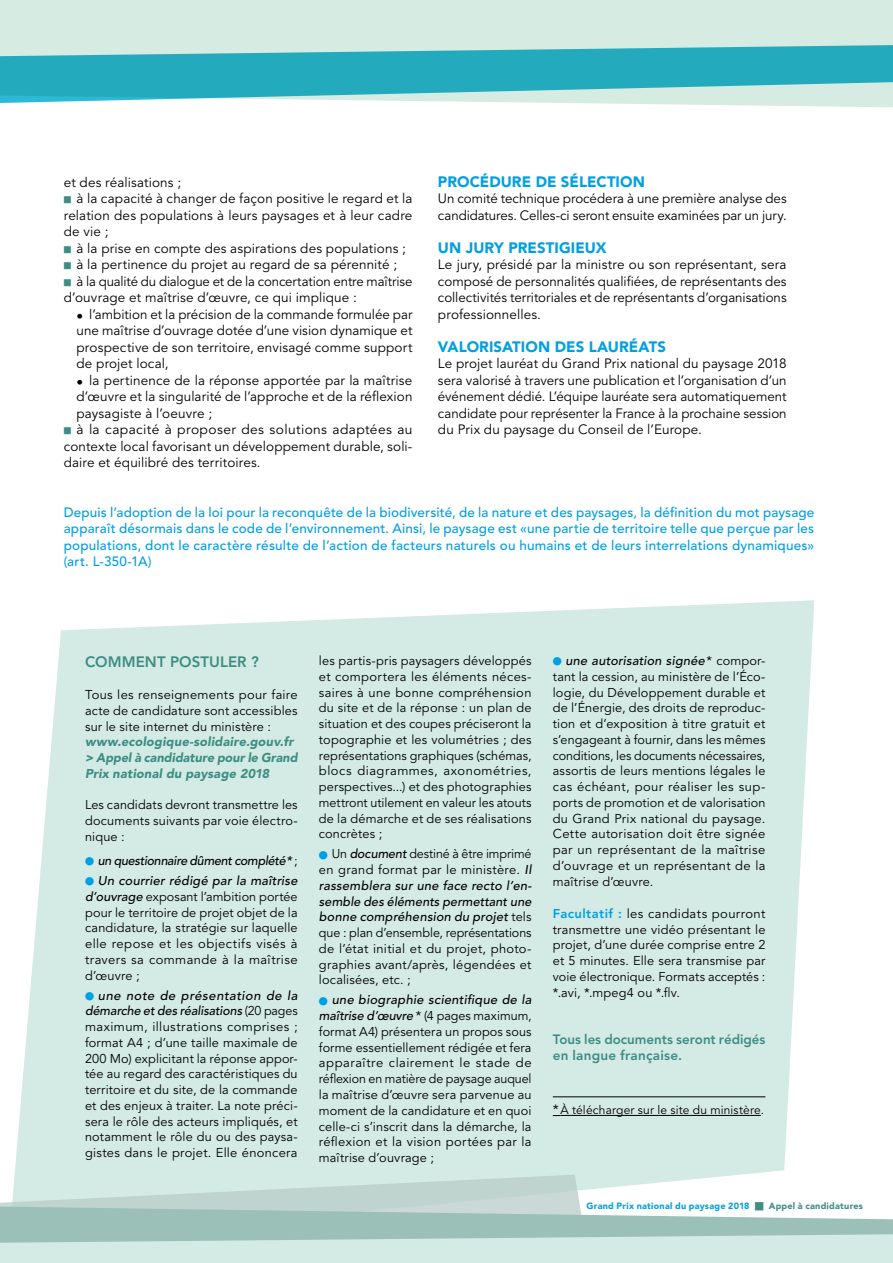
<style>
.page{position:relative;width:893px;height:1263px;background:#fff}
.page>*{position:absolute;margin:0;border:0;box-sizing:border-box;transform-origin:0 0}
.t1{font:900 15px "Avenir LT Std";letter-spacing:.005em;color:#009fe3}
.t2{font:800 15px "Avenir LT Std";letter-spacing:.005em;color:#3d8d84}
.t3{font:13.5px/16.5px "Avenir LT Std";letter-spacing:.01em;color:#000;text-align:justify}
.t4{font:500 13.5px/16.5px "Avenir LT Std";letter-spacing:.015em;color:#009fe3;text-align:justify}
.t5{font:13.5px "Avenir LT Std";letter-spacing:-.01em;color:#000}
.t6{font:800 13.5px/15.8px "Avenir LT Std";color:#3d8d84}
.t7{font:13.5px "Avenir LT Std";letter-spacing:.03em;color:#000}
.t8{font:12.75px/15.8px "Avenir LT Std";letter-spacing:.015em;color:#000;text-align:justify}
.t9{font:italic 900 12.75px/15.8px "Avenir LT Std";letter-spacing:.01em;color:#3d8d84}
.t10{font:italic 500 12.75px/20px "Avenir LT Std";letter-spacing:-.015em;color:#000}
.t11{font:12px "Avenir LT Std";letter-spacing:.015em;color:#000}
.t12{font:900 9px "Avenir LT Std";letter-spacing:.03em;color:#009fe3}
.s1{font-weight:400;font-style:normal}
.s2{font-weight:500;font-style:italic}
.s3{font-weight:800;color:#009fe3}
.s4{font-size:13.5px}
.s5{color:#3d8d84}
</style>
<div class="page">
<div style="left:14px;top:624px;width:793px;height:551px;background:#d4eae5"></div>
<div style="left:0;top:1251px;width:893px;height:12px;background:#d4eae5"></div>
<svg style="left:0;top:1175px;width:893px;height:76px"></svg>
<div style="left:0;top:0;width:893px;height:44px;background:#d6ebe2"></div>
<svg style="left:0;top:44px;width:893px;height:64px;background:#65c2cc"></svg>
<hr style="left:553px;top:1096px;width:212px;height:1px;background:#000">
<hr style="left:560px;top:1115px;width:201px;height:1px;background:#000">
<svg style="left:85px;top:857px;width:9px;height:9px"></svg>
<svg style="left:85px;top:877px;width:9px;height:9px"></svg>
<svg style="left:85px;top:992px;width:9px;height:8px"></svg>
<svg style="left:319px;top:851px;width:9px;height:8px"></svg>
<svg style="left:319px;top:997px;width:9px;height:8px"></svg>
<svg style="left:217px;top:600px;width:598px;height:137px;background:#d8ebe7"></svg>
<p class="t3" style="left:64px;top:174px;width:119px">et des réalisations ;</p>
<p class="t3" style="left:77px;top:191px;width:337px">à la capacité à changer de façon positive le regard et la</p>
<p class="t3" style="left:64px;top:207px;width:350px">relation des populations à leurs paysages et à leur cadre</p>
<p class="t3" style="left:64px;top:224px;width:46px">de vie ;</p>
<p class="t3" style="left:77px;top:240px;width:331px">à la prise en compte des aspirations des populations ;</p>
<p class="t3" style="left:77px;top:257px;width:322px">à la pertinence du projet au regard de sa pérennité ;</p>
<p class="t5" style="left:77px;top:273px;width:337px">à la qualité du dialogue et de la concertation entre maîtrise</p>
<p class="t3" style="left:64px;top:290px;width:295px">d’ouvrage et maîtrise d’œuvre, ce qui implique :</p>
<p class="t3" style="left:77px;top:306px;width:337px">• l’ambition et la précision de la commande formulée par une maîtrise d’ouvrage dotée d’une vision dynamique et prospective de son territoire, envisagé comme support de projet local,</p>
<p class="t3" style="left:77px;top:372px;width:337px">• la pertinence de la réponse apportée par la maîtrise</p>
<p class="t3" style="left:77px;top:389px;width:337px">d’œuvre et la singularité de l’approche et de la réflexion</p>
<p class="t3" style="left:77px;top:405px;width:137px">paysagiste à l’oeuvre ;</p>
<p class="t7" style="left:77px;top:422px;width:337px">à la capacité à proposer des solutions adaptées au</p>
<p class="t3" style="left:64px;top:438px;width:350px">contexte local favorisant un développement durable, soli-</p>
<p class="t3" style="left:64px;top:455px;width:198px">daire et équilibré des territoires.</p>
<p class="t1" style="left:438px;top:172px;width:208px">PROCÉDURE DE SÉLECTION</p>
<p class="t3" style="left:438px;top:191px;width:350px">Un comité technique procédera à une première analyse des candidatures. Celles-ci seront ensuite examinées par un jury.</p>
<p class="t1" style="left:438px;top:238px;width:170px">UN JURY PRESTIGIEUX</p>
<p class="t3" style="left:438px;top:257px;width:350px">Le jury, présidé par la ministre ou son représentant, sera composé de personnalités qualifiées, de représentants des collectivités territoriales et de représentants d’organisations professionnelles.</p>
<p class="t1" style="left:438px;top:337px;width:230px">VALORISATION DES LAURÉATS</p>
<p class="t3" style="left:438px;top:356px;width:350px">Le projet lauréat du Grand Prix national du paysage 2018 sera valorisé à travers une publication et l’organisation d’un événement dédié. L’équipe lauréate sera automatiquement candidate pour représenter la France à la prochaine session du Prix du paysage du Conseil de l’Europe.</p>
<p class="t4" style="left:64px;top:504px;width:752px">Depuis l’adoption de la loi pour la reconquête de la biodiversité, de la nature et des paysages, la définition du mot paysage apparaît désormais dans le code de l’environnement. Ainsi, le paysage est «une partie de territoire telle que perçue par les populations, dont le caractère résulte de l’action de facteurs naturels ou humains et de leurs interrelations dynamiques» (art. L-350-1A)</p>
<p class="t2" style="left:85px;top:653px;width:175px">COMMENT POSTULER ?</p>
<p class="t8" style="left:85px;top:687px;width:214px">Tous les renseignements pour faire acte de candidature sont accessibles sur le site internet du ministère :</p>
<p class="t9" style="left:85px;top:734px;width:214px">www.ecologique-solidaire.gouv.fr &gt; Appel à candidature pour le Grand<br>Prix national du paysage 2018</p>
<p class="t8" style="left:85px;top:797px;width:214px">Les candidats devront transmettre les documents suivants par voie électro&shy;nique :</p>
<p class="t10" style="left:98px;top:851px;width:201px">un questionnaire dûment complété* <span class="s1">;<br></span>Un courrier rédigé par la maîtrise</p>
<p class="t8" style="left:85px;top:889px;width:214px"><span class="s2">d’ouvrage</span> exposant l’ambition portée pour le territoire de projet objet de la candidature, la stratégie sur laquelle elle repose et les objectifs visés à travers sa commande à la maîtrise d’œuvre ;</p>
<p class="t8" style="left:85px;top:988px;width:214px;text-indent:13px"><span class="s2">une note de présentation de la démarche et des réalisations</span> (20 pages maximum, illustrations comprises ; format A4 ; d’une taille maximale de 200 Mo) explicitant la réponse appor&shy;tée au regard des caractéristiques du territoire et du site, de la commande et des enjeux à traiter. La note préci&shy;sera le rôle des acteurs impliqués, et notamment le rôle du ou des paysa&shy;gistes dans le projet. Elle énoncera</p>
<p class="t8" style="left:319px;top:653px;width:214px">les partis-pris paysagers développés et comportera les éléments néces&shy;saires à une bonne compréhension du site et de la réponse : un plan de situation et des coupes préciseront la topographie et les volumétries ; des représentations graphiques (schémas, blocs diagrammes, axonométries, perspectives...) et des photographies mettront utilement en valeur les atouts de la démarche et de ses réalisations concrètes ;</p>
<p class="t8" style="left:319px;top:846px;width:214px;text-indent:13px">Un <span class="s2">document</span> destiné à être imprimé en grand format par le ministère. <span class="s2">Il rassemblera sur une face recto l’en&shy;semble des éléments permettant une bonne compréhension du projet</span> tels que : plan d’ensemble, représentations de l’état initial et du projet, photo&shy;graphies avant/après, légendées et localisées, etc. ;</p>
<p class="t8" style="left:319px;top:992px;width:214px;text-indent:13px"><span class="s2">une biographie scientifique de la maîtrise d’œuvre</span> * (4 pages maximum, format A4) présentera un propos sous forme essentiellement rédigée et fera apparaître clairement le stade de réflexion en matière de paysage auquel la maîtrise d’œuvre sera parvenue au moment de la candidature et en quoi celle-ci s’inscrit dans la démarche, la réflexion et la vision portées par la maîtrise d’ouvrage ;</p>
<p class="t8" style="left:553px;top:653px;width:214px;text-indent:13px"><span class="s2">une autorisation signée</span>* compor&shy;tant la cession, au ministère de l’Éco&shy;logie, du Développement durable et de l’Énergie, des droits de reproduc&shy;tion et d’exposition à titre gratuit et s’engageant à fournir, dans les mêmes conditions, les documents nécessaires, assortis de leurs mentions légales le cas échéant, pour réaliser les sup&shy;ports de promotion et de valorisation du Grand Prix national du paysage.<br>Cette autorisation doit être signée par un représentant de la maîtrise d’ouvrage et un représentant de la maîtrise d’œuvre.</p>
<p class="t8" style="left:553px;top:906px;width:214px"><span class="s3">Facultatif :</span> les candidats pourront transmettre une vidéo présentant le projet, d’une durée comprise entre 2 et 5 minutes. Elle sera transmise par voie électronique. Formats acceptés : *.avi, *.mpeg4 ou *.flv.</p>
<p class="t6" style="left:553px;top:1031px;width:214px">Tous les documents seront rédigés en langue française.</p>
<p class="t11" style="left:553px;top:1103px;width:213px"><span class="s4">*</span>À télécharger sur le site du ministère.</p>
<p class="t12" style="left:587px;top:1200px;width:278px">Grand Prix national du paysage 2018 <span class="s5">■ Appel à candidatures</span></p>
</div>
